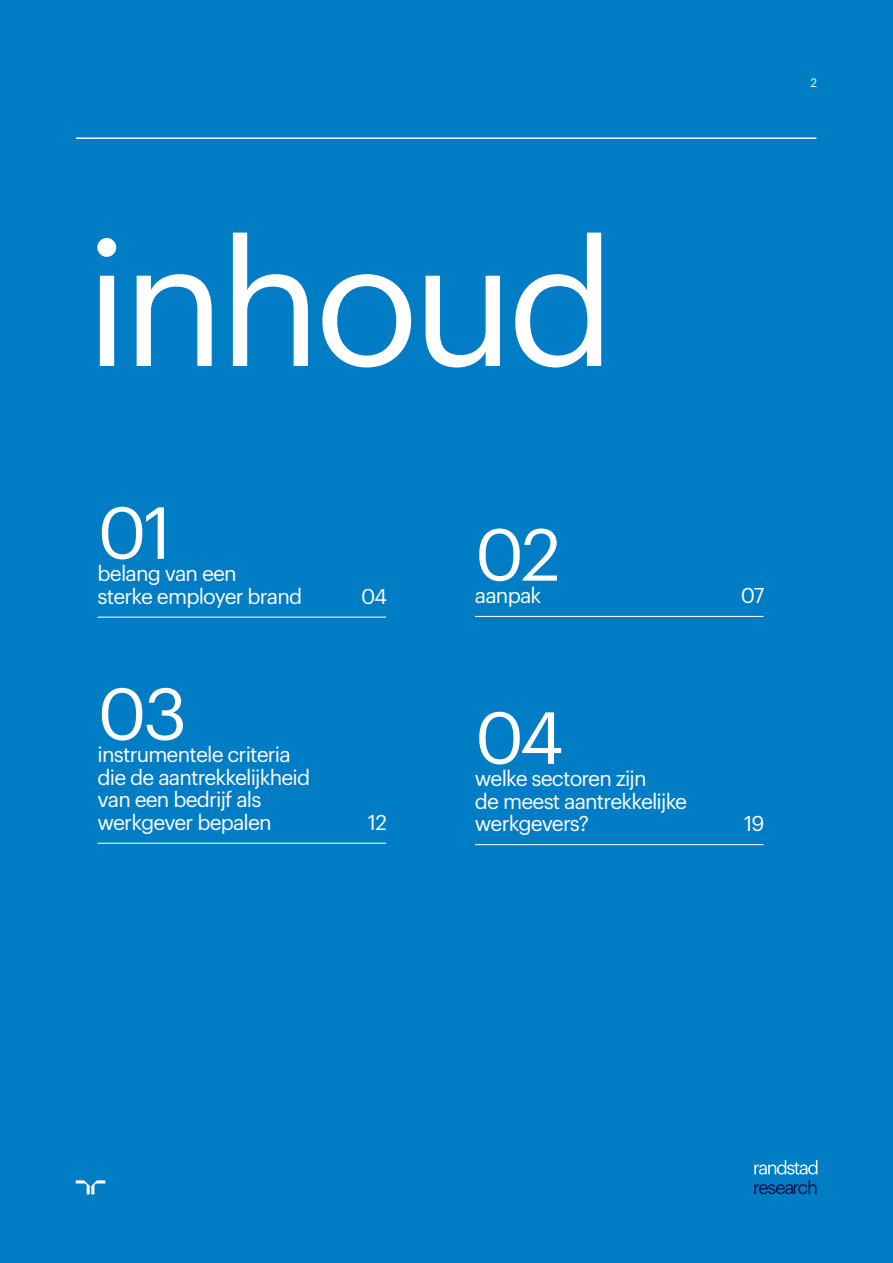
<style>
.page{position:relative;width:893px;height:1263px;background:#007dc5}
.page>*{position:absolute;margin:0;border:0;box-sizing:border-box;transform-origin:0 0}
.t1{font:172.5px "Graphik";letter-spacing:-.04em;color:#fff}
.t2{font:72px "Graphik";color:#fff}
.t3{font:21px/22.5px "Graphik";letter-spacing:-.04em;color:#fff}
.t4{font:12px "Graphik";color:#fff}
</style>
<div class="page">
<svg style="left:76px;top:1180px;width:29px;height:14px"></svg>
<hr style="left:76px;top:137px;width:740px;height:2px;background:#fff">
<svg style="left:754px;top:1160px;width:63px;height:14px"></svg>
<svg style="left:754px;top:1180px;width:62px;height:14px"></svg>
<hr style="left:98px;top:617px;width:288px;height:1px;background:#fff">
<hr style="left:98px;top:843px;width:288px;height:1px;background:#fff">
<hr style="left:475px;top:616px;width:288px;height:1px;background:#fff">
<hr style="left:475px;top:844px;width:288px;height:1px;background:#fff">
<p class="t4" style="left:811px;top:74px;width:8px">2</p>
<h1 class="t1" style="left:85px;top:174px;width:532px">inhoud</h1>
<h2 class="t2" style="left:98px;top:479px;width:76px">01</h2>
<p class="t3" style="left:98px;top:561px;width:206px">belang van een<br>sterke employer brand</p>
<h2 class="t2" style="left:98px;top:660px;width:91px">03</h2>
<p class="t3" style="left:98px;top:742px;width:214px">instrumentele criteria die de aantrekkelijkheid van een bedrijf als werkgever bepalen</p>
<p class="t3" style="left:361px;top:583px;width:27px">04</p>
<p class="t3" style="left:368px;top:809px;width:21px">12</p>
<h2 class="t2" style="left:475px;top:500px;width:88px">02</h2>
<p class="t3" style="left:475px;top:582px;width:68px">aanpak</p>
<p class="t3" style="left:741px;top:582px;width:25px">07</p>
<h2 class="t2" style="left:475px;top:684px;width:90px">04</h2>
<p class="t3" style="left:475px;top:766px;width:214px">welke sectoren zijn<br>de meest aantrekkelijke werkgevers?</p>
<p class="t3" style="left:744px;top:811px;width:22px">19</p>
</div>
